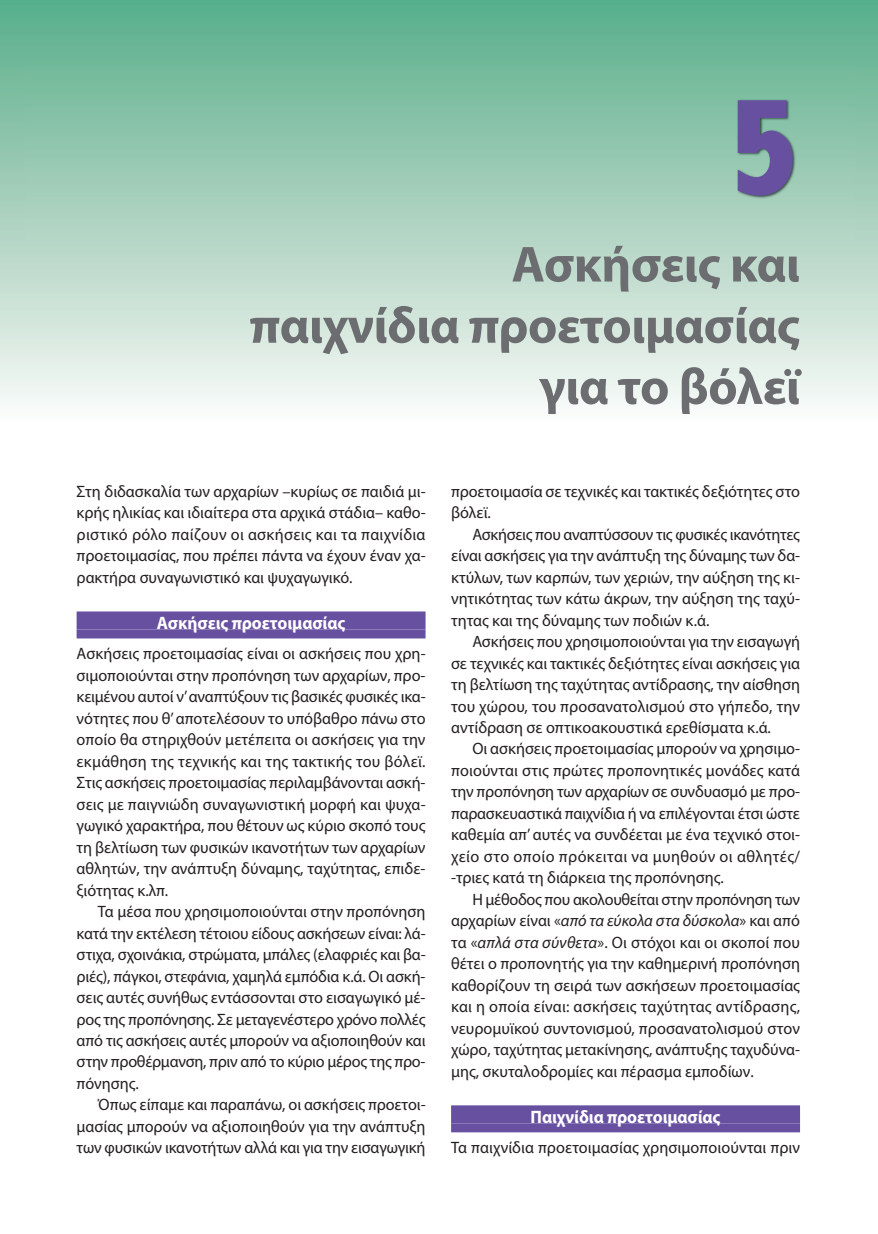
<style>
.page{position:relative;width:878px;height:1234px;background:#fff}
.page>*{position:absolute;margin:0;border:0;box-sizing:border-box;transform-origin:0 0}
.t1{font:800 condensed 144px "Abadi";color:#6850a1}
.t2{font:700 51px/61.2px "Myriad Pro";letter-spacing:-.01em;color:#6c6d70;text-align:right}
.t3{font:700 18px "Myriad Pro";letter-spacing:-.005em;color:#fff;scale:.96 1}
.t4{font:16.5px/21.5px "Myriad Pro";color:#231f20;text-align:justify}
.s1{font-style:italic}
</style>
<div class="page">
<div style="left:77px;top:611px;width:348px;height:18px;background:#6850a1"></div>
<div style="left:77px;top:629px;width:348px;height:9px;background:#6850a1"></div>
<div style="left:451px;top:1105px;width:348px;height:18px;background:#6850a1"></div>
<div style="left:451px;top:1123px;width:348px;height:9px;background:#6850a1"></div>
<div style="left:0;top:0;width:877px;height:421px;background:linear-gradient(to bottom,#58ac88,#fbf9f7)"></div>
<img style="left:25px;top:59px;width:828px;height:180px">
<h1 class="t1" style="left:726px;top:68px;width:75px">5</h1>
<h2 class="t2" style="left:250px;top:238px;width:551px">Ασκήσεις και<br>παιχνίδια προετοιμασίας για το βόλεϊ</h2>
<p class="t4" style="left:77px;top:482px;width:350px">Στη διδασκαλία των αρχαρίων –κυρίως σε παιδιά μι&shy;κρής ηλικίας και ιδιαίτερα στα αρχικά στάδια– καθο&shy;ριστικό ρόλο παίζουν οι ασκήσεις και τα παιχνίδια προετοιμασίας, που πρέπει πάντα να έχουν έναν χα&shy;ρακτήρα συναγωνιστικό και ψυχαγωγικό.</p>
<p class="t3" style="left:157px;top:617px;width:198px">Ασκήσεις πρoετoιμασίας</p>
<p class="t4" style="left:77px;top:645px;width:350px">Ασκήσεις προετοιμασίας είναι οι ασκήσεις που χρη&shy;σιμοποιούνται στην προπόνηση των αρχαρίων, προ&shy;κειμένου αυτοί ν’αναπτύξουν τις βασικές φυσικές ικα&shy;νότητες που θ’αποτελέσουν το υπόβαθρο πάνω στο οποίο θα στηριχθούν μετέπειτα οι ασκήσεις για την εκμάθηση της τεχνικής και της τακτικής του βόλεϊ.<br>Στις ασκήσεις προετοιμασίας περιλαμβάνονται ασκή&shy;σεις με παιγνιώδη συναγωνιστική μορφή και ψυχα&shy;γωγικό χαρακτήρα, που θέτουν ως κύριο σκοπό τους τη βελτίωση των φυσικών ικανοτήτων των αρχαρίων αθλητών, την ανάπτυξη δύναμης, ταχύτητας, επιδε&shy;ξιότητας κ.λπ.</p>
<p class="t4" style="left:77px;top:902px;width:350px;text-indent:21px">Τα μέσα που χρησιμοποιούνται στην προπόνηση κατά την εκτέλεση τέτοιου είδους ασκήσεων είναι: λά&shy;στιχα, σχοινάκια, στρώματα, μπάλες (ελαφριές και βα&shy;ριές), πάγκοι, στεφάνια, χαμηλά εμπόδια κ.ά. Οι ασκή&shy;σεις αυτές συνήθως εντάσσονται στο εισαγωγικό μέ&shy;ρος της προπόνησης. Σε μεταγενέστερο χρόνο πολλές από τις ασκήσεις αυτές μπορούν να αξιοποιηθούν και στην προθέρμανση, πριν από το κύριο μέρος της προ&shy;πόνησης.</p>
<p class="t4" style="left:77px;top:1095px;width:350px;text-indent:21px">Όπως είπαμε και παραπάνω, οι ασκήσεις προετοι&shy;μασίας μπορούν να αξιοποιηθούν για την ανάπτυξη των φυσικών ικανοτήτων αλλά και για την εισαγωγική</p>
<p class="t4" style="left:451px;top:482px;width:350px">προετοιμασία σε τεχνικές και τακτικές δεξιότητες στο βόλεϊ.</p>
<p class="t4" style="left:451px;top:525px;width:350px;text-indent:21px">Ασκήσεις που αναπτύσσουν τις φυσικές ικανότητες είναι ασκήσεις για την ανάπτυξη της δύναμης των δα&shy;κτύλων, των καρπών, των χεριών, την αύξηση της κι&shy;νητικότητας των κάτω άκρων, την αύξηση της ταχύ&shy;τητας και της δύναμης των ποδιών κ.ά.</p>
<p class="t4" style="left:451px;top:632px;width:350px;text-indent:21px">Ασκήσεις που χρησιμοποιούνται για την εισαγωγή σε τεχνικές και τακτικές δεξιότητες είναι ασκήσεις για τη βελτίωση της ταχύτητας αντίδρασης, την αίσθηση του χώρου, του προσανατολισμού στο γήπεδο, την αντίδραση σε oπτικoακoυστικά ερεθίσματα κ.ά.</p>
<p class="t4" style="left:451px;top:740px;width:350px;text-indent:21px">Οι ασκήσεις προετοιμασίας μπορούν να χρησιμο&shy;ποιούνται στις πρώτες προπονητικές μονάδες κατά την προπόνηση των αρχαρίων σε συνδυασμό με προ&shy;παρασκευαστικά παιχνίδια ή να επιλέγονται έτσι ώστε καθεμία απ’ αυτές να συνδέεται με ένα τεχνικό στοι&shy;χείο στο οποίο πρόκειται να μυηθούν οι αθλητές/ -τριες κατά τη διάρκεια της προπόνησης.</p>
<p class="t4" style="left:451px;top:890px;width:350px;text-indent:21px">Η μέθοδος που ακολουθείται στην προπόνηση των αρχαρίων είναι «<span class="s1">από τα εύκολα στα δύσκολα</span>» και από τα «<span class="s1">απλά στα σύνθετα</span>». Οι στόχοι και οι σκοποί που θέτει ο προπονητής για την καθημερινή προπόνηση καθορίζουν τη σειρά των ασκήσεων προετοιμασίας και η οποία είναι: ασκήσεις ταχύτητας αντίδρασης, νευρομυϊκού συντονισμού, προσανατολισμού στον χώρο, ταχύτητας μετακίνησης, ανάπτυξης ταχυδύνα&shy;μης, σκυταλοδρομίες και πέρασμα εμποδίων.</p>
<p class="t3" style="left:530px;top:1111px;width:199px">Παιχνίδια προετοιμασίας</p>
<p class="t4" style="left:451px;top:1138px;width:350px">Τα παιχνίδια προετοιμασίας χρησιμοποιούνται πριν</p>
</div>
